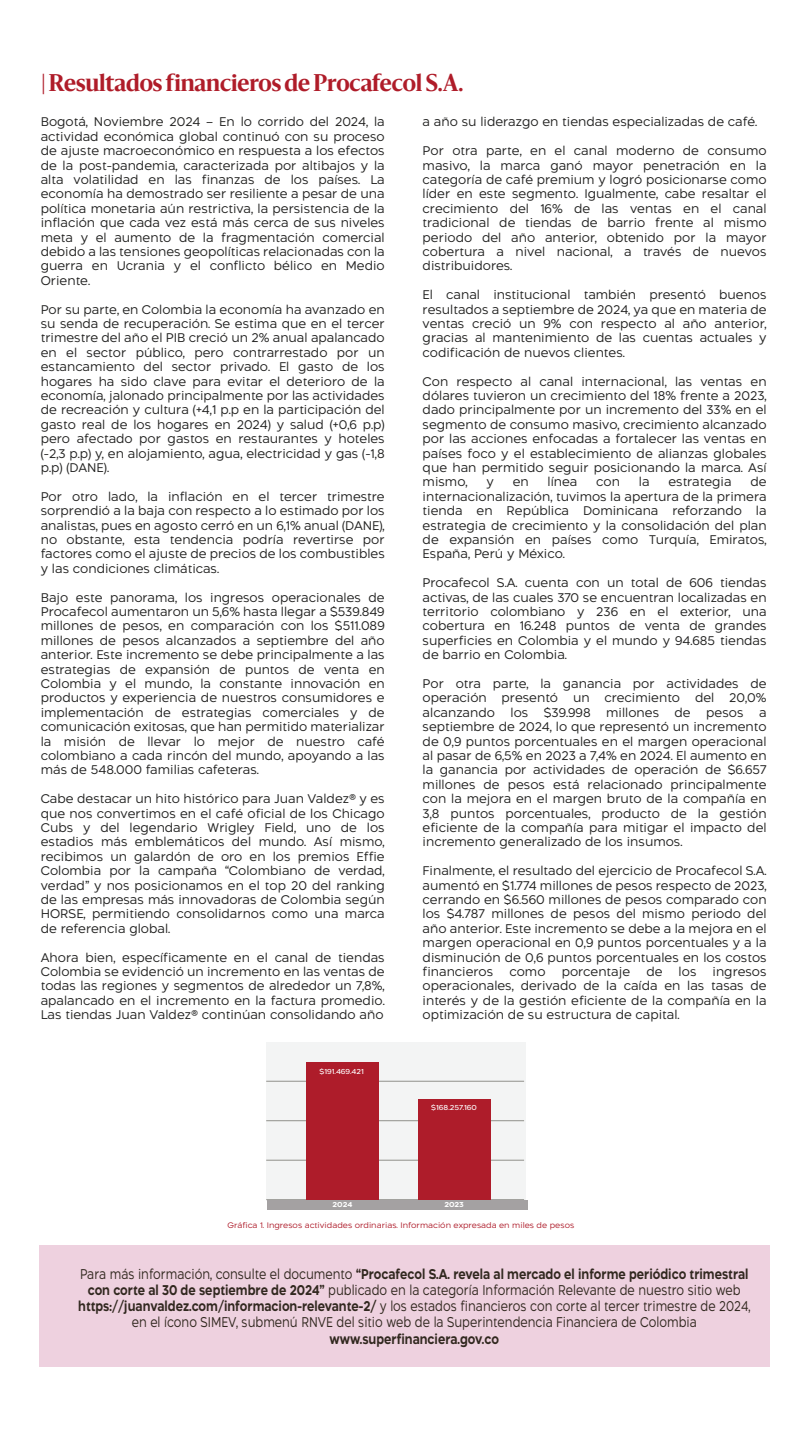
<style>
.page{position:relative;width:810px;height:1440px;background:#fff}
.page>*{position:absolute;margin:0;border:0;box-sizing:border-box;transform-origin:0 0}
.t1{font:700 22.5px "Sanomat";letter-spacing:-.005em;color:#af1c29}
.t2{font:300 13.5px/16.2px "Aftika";color:#31281f;text-align:center;scale:.83 1}
.t3{font:700 13.5px "Aftika";color:#31281f;scale:.83 1}
.t4{font:300 12px/14.4px "Aftika";color:#222221;text-align:justify}
.t5{font:300 7.65px "Aftika";color:#ae1c2a;scale:1.04 1}
.t6{font:6.82px "Aftika";color:#fff;scale:1.09 1}
.t7{font:700 6.82px "Aftika";color:#fff;scale:1.09 1}
.s1{font-weight:700}
</style>
<div class="page">
<div style="left:40px;top:1245px;width:730px;height:121px;background:#eed1df"></div>
<div style="left:266px;top:1042px;width:260px;height:158px;background:#f3f4f4"></div>
<hr style="left:266px;top:1081px;width:258px;height:1px;background:#90908b">
<hr style="left:266px;top:1121px;width:258px;height:1px;background:#90908b">
<hr style="left:266px;top:1160px;width:258px;height:1px;background:#90908b">
<hr style="left:266px;top:1200px;width:258px;height:1px;background:#90908b">
<div style="left:307px;top:1062px;width:72px;height:138px;background:#ae1c2a"></div>
<div style="left:418px;top:1099px;width:72px;height:101px;background:#ae1c2a"></div>
<div style="left:267px;top:1200px;width:260px;height:10px;background:#a4a1a2"></div>
<h1 class="t1" style="left:42px;top:65px;width:423px">| Resultados financieros de Procafecol S.A.</h1>
<p class="t4" style="left:41px;top:115px;width:346px">Bogotá, Noviembre 2024 – En lo corrido del 2024, la actividad económica global continuó con su proceso de ajuste macroeconómico en respuesta a los efectos de la post-pandemia, caracterizada por altibajos y la alta volatilidad en las finanzas de los países. La economía ha demostrado ser resiliente a pesar de una política monetaria aún restrictiva, la persistencia de la inflación que cada vez está más cerca de sus niveles meta y el aumento de la fragmentación comercial debido a las tensiones geopolíticas relacionadas con la guerra en Ucrania y el conflicto bélico en Medio Oriente.</p>
<p class="t4" style="left:41px;top:303px;width:346px">Por su parte, en Colombia la economía ha avanzado en su senda de recuperación. Se estima que en el tercer trimestre del año el PIB creció un 2% anual apalancado en el sector público, pero contrarrestado por un estancamiento del sector privado. El gasto de los hogares ha sido clave para evitar el deterioro de la economía, jalonado principalmente por las actividades de recreación y cultura (+4,1 p.p en la participación del gasto real de los hogares en 2024) y salud (+0,6 p.p) pero afectado por gastos en restaurantes y hoteles (-2,3 p.p) y, en alojamiento, agua, electricidad y gas (-1,8 p.p) (DANE).</p>
<p class="t4" style="left:41px;top:490px;width:346px">Por otro lado, la inflación en el tercer trimestre sorprendió a la baja con respecto a lo estimado por los analistas, pues en agosto cerró en un 6,1% anual (DANE), no obstante, esta tendencia podría revertirse por factores como el ajuste de precios de los combustibles y las condiciones climáticas.</p>
<p class="t4" style="left:41px;top:591px;width:346px">Bajo este panorama, los ingresos operacionales de Procafecol aumentaron un 5,6% hasta llegar a $539.849 millones de pesos, en comparación con los $511.089 millones de pesos alcanzados a septiembre del año anterior. Este incremento se debe principalmente a las estrategias de expansión de puntos de venta en Colombia y el mundo, la constante innovación en productos y experiencia de nuestros consumidores e implementación de estrategias comerciales y de comunicación exitosas, que han permitido materializar la misión de llevar lo mejor de nuestro café colombiano a cada rincón del mundo, apoyando a las más de 548.000 familias cafeteras.</p>
<p class="t4" style="left:41px;top:792px;width:346px">Cabe destacar un hito histórico para Juan Valdez® y es que nos convertimos en el café oficial de los Chicago Cubs y del legendario Wrigley Field, uno de los estadios más emblemáticos del mundo. Así mismo, recibimos un galardón de oro en los premios Effie Colombia por la campaña “Colombiano de verdad, verdad” y nos posicionamos en el top 20 del ranking de las empresas más innovadoras de Colombia según HORSE, permitiendo consolidarnos como una marca de referencia global.</p>
<p class="t4" style="left:41px;top:951px;width:346px">Ahora bien, específicamente en el canal de tiendas Colombia se evidenció un incremento en las ventas de todas las regiones y segmentos de alrededor un 7,8%, apalancado en el incremento en la factura promedio.<br>Las tiendas Juan Valdez® continúan consolidando año</p>
<p class="t4" style="left:423px;top:115px;width:336px">a año su liderazgo en tiendas especializadas de café.</p>
<p class="t4" style="left:423px;top:144px;width:346px">Por otra parte, en el canal moderno de consumo masivo, la marca ganó mayor penetración en la categoría de café premium y logró posicionarse como líder en este segmento. Igualmente, cabe resaltar el crecimiento del 16% de las ventas en el canal tradicional de tiendas de barrio frente al mismo periodo del año anterior, obtenido por la mayor cobertura a nivel nacional, a través de nuevos distribuidores.</p>
<p class="t4" style="left:423px;top:288px;width:346px">El canal institucional también presentó buenos resultados a septiembre de 2024, ya que en materia de ventas creció un 9% con respecto al año anterior, gracias al mantenimiento de las cuentas actuales y codificación de nuevos clientes.</p>
<p class="t4" style="left:423px;top:375px;width:346px">Con respecto al canal internacional, las ventas en dólares tuvieron un crecimiento del 18% frente a 2023, dado principalmente por un incremento del 33% en el segmento de consumo masivo, crecimiento alcanzado por las acciones enfocadas a fortalecer las ventas en países foco y el establecimiento de alianzas globales que han permitido seguir posicionando la marca. Así mismo,</p>
<p class="t4" style="left:423px;top:475px;width:346px;text-indent:328px">de internacionalización, tuvimos la apertura de la primera tienda en República Dominicana reforzando la estrategia de crecimiento y la consolidación del plan de expansión en países como Turquía, Emiratos, España, Perú y México.</p>
<p class="t4" style="left:423px;top:576px;width:346px">Procafecol S.A. cuenta con un total de 606 tiendas activas, de las cuales 370 se encuentran localizadas en territorio colombiano y 236 en el exterior, una cobertura en 16.248 puntos de venta de grandes superficies en Colombia y el mundo y 94.685 tiendas de barrio en Colombia.</p>
<p class="t4" style="left:423px;top:677px;width:346px">Por otra parte, la ganancia por actividades de operación presentó un crecimiento del 20,0% alcanzando</p>
<p class="t4" style="left:486px;top:475px;width:9px">y</p>
<p class="t4" style="left:513px;top:475px;width:18px">en</p>
<p class="t4" style="left:548px;top:475px;width:31px">línea</p>
<p class="t4" style="left:596px;top:475px;width:25px">con</p>
<p class="t4" style="left:639px;top:475px;width:12px">la</p>
<p class="t4" style="left:668px;top:475px;width:65px">estrategia</p>
<p class="t4" style="left:511px;top:706px;width:19px">los</p>
<p class="t4" style="left:544px;top:706px;width:48px">$39.998</p>
<p class="t4" style="left:606px;top:706px;width:54px">millones</p>
<p class="t4" style="left:675px;top:706px;width:18px">de</p>
<p class="t4" style="left:706px;top:706px;width:39px">pesos</p>
<p class="t4" style="left:423px;top:706px;width:346px;text-indent:336px">a septiembre de 2024, lo que representó un incremento de 0,9 puntos porcentuales en el margen operacional al pasar de 6,5% en 2023 a 7,4% en 2024. El aumento en la ganancia por actividades de operación de $6.657 millones de pesos está relacionado principalmente con la mejora en el margen bruto de la compañía en 3,8 puntos porcentuales, producto de la gestión eficiente de la compañía para mitigar el impacto del incremento generalizado de los insumos.</p>
<p class="t4" style="left:423px;top:864px;width:346px">Finalmente, el resultado del ejercicio de Procafecol S.A. aumentó en $1.774 millones de pesos respecto de 2023, cerrando en $6.560 millones de pesos comparado con los $4.787 millones de pesos del mismo periodo del año anterior. Este incremento se debe a la mejora en el margen operacional en 0,9 puntos porcentuales y a la disminución de 0,6 puntos porcentuales en los costos financieros</p>
<p class="t4" style="left:509px;top:965px;width:38px">como</p>
<p class="t4" style="left:562px;top:965px;width:70px">porcentaje</p>
<p class="t4" style="left:646px;top:965px;width:18px">de</p>
<p class="t4" style="left:679px;top:965px;width:19px">los</p>
<p class="t4" style="left:423px;top:965px;width:346px;text-indent:290px">ingresos operacionales, derivado de la caída en las tasas de interés y de la gestión eficiente de la compañía en la optimización de su estructura de capital.</p>
<p class="t6" style="left:320px;top:1067px;width:42px">$191.469.421</p>
<p class="t6" style="left:431px;top:1104px;width:43px">$168.257.160</p>
<p class="t7" style="left:333px;top:1200px;width:20px">2024</p>
<p class="t7" style="left:444px;top:1200px;width:19px">2023</p>
<p class="t5" style="left:227px;top:1221px;width:335px">Gráfica 1. Ingresos actividades ordinarias. Información expresada en miles de pesos</p>
<p class="t2" style="left:78px;top:1266px;width:811px">Para más información, consulte el documento <span class="s1">“Procafecol S.A. revela al mercado el informe periódico trimestral con corte al 30 de septiembre de 2024”</span> publicado en la categoría Información Relevante de nuestro sitio web <span class="s1">https://juanvaldez.com/informacion-relevante-2/</span> y los estados financieros con corte al tercer trimestre de 2024, en el ícono SIMEV, submenú RNVE del sitio web de la Superintendencia Financiera de Colombia</p>
<p class="t3" style="left:329px;top:1330px;width:206px">www.superfinanciera.gov.co</p>
</div>
